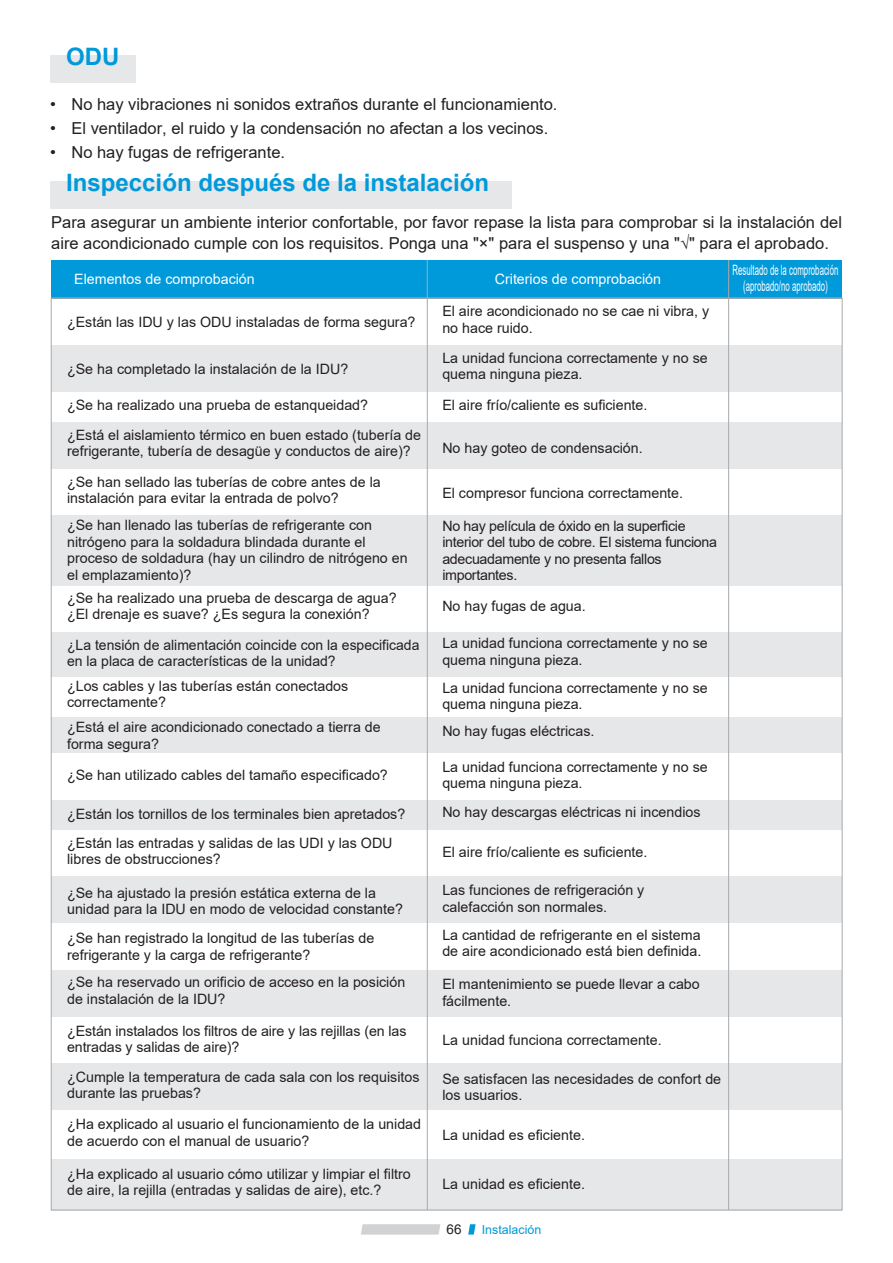
<style>
.page{position:relative;width:893px;height:1263px;background:#fff}
.page>*{position:absolute;margin:0;border:0;box-sizing:border-box;transform-origin:0 0}
.t1{font:700 24px "Arial";color:#0099da}
.t2{font:16.5px/21px "Arial";color:#231f20}
.t3{font:14.25px/16.5px "Arial";color:#231f20}
.t4{font:14.25px/16.5px "Arial";letter-spacing:-.02em;color:#231f20}
.t5{font:14.25px "Arial";color:#fff}
.t6{font:14.25px/16.5px "Arial";color:#fff;text-align:center;scale:.55 1}
.t7{font:13.5px "Arial";color:#231f20}
.t8{font:12.45px "Arial";color:#0099da}
</style>
<div class="page">
<svg style="left:361px;top:1224px;width:79px;height:10px"></svg>
<svg style="left:468px;top:1224px;width:8px;height:10px"></svg>
<div style="left:50px;top:181px;width:462px;height:28px;background:#e6e7e9"></div>
<div style="left:50px;top:55px;width:86px;height:28px;background:#e6e7e9"></div>
<div style="left:51px;top:345px;width:791px;height:47px;background:#e6e7e9"></div>
<div style="left:51px;top:422px;width:791px;height:47px;background:#e6e7e9"></div>
<div style="left:51px;top:515px;width:791px;height:70px;background:#e6e7e9"></div>
<div style="left:51px;top:632px;width:791px;height:45px;background:#e6e7e9"></div>
<div style="left:51px;top:718px;width:791px;height:35px;background:#e6e7e9"></div>
<div style="left:51px;top:800px;width:791px;height:30px;background:#e6e7e9"></div>
<div style="left:51px;top:876px;width:791px;height:47px;background:#e6e7e9"></div>
<div style="left:51px;top:970px;width:791px;height:47px;background:#e6e7e9"></div>
<div style="left:51px;top:1063px;width:791px;height:47px;background:#e6e7e9"></div>
<div style="left:51px;top:1159px;width:791px;height:51px;background:#e6e7e9"></div>
<div style="left:51px;top:260px;width:791px;height:38px;background:#0099da"></div>
<hr style="left:51px;top:298px;width:791px;height:1px;background:#a8a9ad">
<hr style="left:728px;top:260px;width:1px;height:950px;background:#a8a9ad">
<hr style="left:427px;top:260px;width:1px;height:950px;background:#a8a9ad">
<h1 class="t1" style="left:66px;top:40px;width:55px">ODU</h1>
<p class="t2" style="left:50px;top:94px;width:509px">• No hay vibraciones ni sonidos extraños durante el funcionamiento.</p>
<p class="t2" style="left:50px;top:118px;width:500px">• El ventilador, el ruido y la condensación no afectan a los vecinos.</p>
<p class="t2" style="left:50px;top:142px;width:236px">• No hay fugas de refrigerante.</p>
<h1 class="t1" style="left:66px;top:166px;width:424px">Inspección después de la instalación</h1>
<p class="t2" style="left:51px;top:212px;width:792px">Para asegurar un ambiente interior confortable, por favor repase la lista para comprobar si la instalación del aire acondicionado cumple con los requisitos. Ponga una "×" para el suspenso y una "√" para el aprobado.</p>
<p class="t5" style="left:74px;top:269px;width:182px">Elementos de comprobación</p>
<p class="t5" style="left:495px;top:269px;width:168px">Criterios de comprobación</p>
<p class="t6" style="left:732px;top:261px;width:194px">Resultado de la comprobación (aprobado/no aprobado)</p>
<p class="t3" style="left:67px;top:313px;width:350px">¿Están las IDU y las ODU instaladas de forma segura?</p>
<p class="t3" style="left:67px;top:361px;width:283px">¿Se ha completado la instalación de la IDU?</p>
<p class="t3" style="left:67px;top:396px;width:303px">¿Se ha realizado una prueba de estanqueidad?</p>
<p class="t3" style="left:67px;top:426px;width:356px">¿Está el aislamiento térmico en buen estado (tubería de refrigerante, tubería de desagüe y conductos de aire)?</p>
<p class="t3" style="left:67px;top:473px;width:315px">¿Se han sellado las tuberías de cobre antes de la instalación para evitar la entrada de polvo?</p>
<p class="t3" style="left:67px;top:517px;width:342px">¿Se han llenado las tuberías de refrigerante con nitrógeno para la soldadura blindada durante el proceso de soldadura (hay un cilindro de nitrógeno en el emplazamiento)?</p>
<p class="t3" style="left:67px;top:589px;width:331px">¿Se ha realizado una prueba de descarga de agua? ¿El drenaje es suave? ¿Es segura la conexión?</p>
<p class="t3" style="left:67px;top:636px;width:354px">¿La tensión de alimentación coincide con la especificada en la placa de características de la unidad?</p>
<p class="t3" style="left:67px;top:677px;width:283px">¿Los cables y las tuberías están conectados correctamente?</p>
<p class="t3" style="left:67px;top:719px;width:315px">¿Está el aire acondicionado conectado a tierra de forma segura?</p>
<p class="t3" style="left:67px;top:767px;width:322px">¿Se han utilizado cables del tamaño especificado?</p>
<p class="t3" style="left:67px;top:805px;width:340px">¿Están los tornillos de los terminales bien apretados?</p>
<p class="t3" style="left:67px;top:834px;width:327px">¿Están las entradas y salidas de las UDI y las ODU libres de obstrucciones?</p>
<p class="t3" style="left:67px;top:884px;width:337px">¿Se ha ajustado la presión estática externa de la unidad para la IDU en modo de velocidad constante?</p>
<p class="t3" style="left:67px;top:930px;width:309px">¿Se han registrado la longitud de las tuberías de refrigerante y la carga de refrigerante?</p>
<p class="t3" style="left:67px;top:974px;width:340px">¿Se ha reservado un orificio de acceso en la posición de instalación de la IDU?</p>
<p class="t3" style="left:67px;top:1022px;width:341px">¿Están instalados los filtros de aire y las rejillas (en las entradas y salidas de aire)?</p>
<p class="t3" style="left:67px;top:1068px;width:354px">¿Cumple la temperatura de cada sala con los requisitos durante las pruebas?</p>
<p class="t3" style="left:67px;top:1116px;width:356px">¿Ha explicado al usuario el funcionamiento de la unidad de acuerdo con el manual de usuario?</p>
<p class="t3" style="left:67px;top:1165px;width:345px">¿Ha explicado al usuario cómo utilizar y limpiar el filtro de aire, la rejilla (entradas y salidas de aire), etc.?</p>
<p class="t3" style="left:442px;top:303px;width:268px">El aire acondicionado no se cae ni vibra, y no hace ruido.</p>
<p class="t3" style="left:442px;top:349px;width:267px">La unidad funciona correctamente y no se quema ninguna pieza.</p>
<p class="t3" style="left:442px;top:397px;width:207px">El aire frío/caliente es suficiente.</p>
<p class="t3" style="left:442px;top:439px;width:202px">No hay goteo de condensación.</p>
<p class="t3" style="left:442px;top:485px;width:242px">El compresor funciona correctamente.</p>
<p class="t4" style="left:442px;top:517px;width:276px">No hay película de óxido en la superficie interior del tubo de cobre. El sistema funciona adecuadamente y no presenta fallos importantes.</p>
<p class="t3" style="left:442px;top:598px;width:145px">No hay fugas de agua.</p>
<p class="t3" style="left:442px;top:635px;width:267px">La unidad funciona correctamente y no se quema ninguna pieza.</p>
<p class="t3" style="left:442px;top:679px;width:267px">La unidad funciona correctamente y no se quema ninguna pieza.</p>
<p class="t3" style="left:442px;top:723px;width:154px">No hay fugas eléctricas.</p>
<p class="t3" style="left:442px;top:758px;width:267px">La unidad funciona correctamente y no se quema ninguna pieza.</p>
<p class="t3" style="left:442px;top:804px;width:260px">No hay descargas eléctricas ni incendios</p>
<p class="t3" style="left:442px;top:843px;width:207px">El aire frío/caliente es suficiente.</p>
<p class="t3" style="left:442px;top:882px;width:203px">Las funciones de refrigeración y calefacción son normales.</p>
<p class="t3" style="left:442px;top:926px;width:261px">La cantidad de refrigerante en el sistema de aire acondicionado está bien definida.</p>
<p class="t3" style="left:442px;top:976px;width:259px">El mantenimiento se puede llevar a cabo fácilmente.</p>
<p class="t3" style="left:442px;top:1032px;width:221px">La unidad funciona correctamente.</p>
<p class="t3" style="left:442px;top:1070px;width:280px">Se satisfacen las necesidades de confort de los usuarios.</p>
<p class="t3" style="left:442px;top:1126px;width:144px">La unidad es eficiente.</p>
<p class="t3" style="left:442px;top:1176px;width:144px">La unidad es eficiente.</p>
<p class="t7" style="left:447px;top:1220px;width:17px">66</p>
<p class="t8" style="left:482px;top:1221px;width:61px">Instalación</p>
</div>
